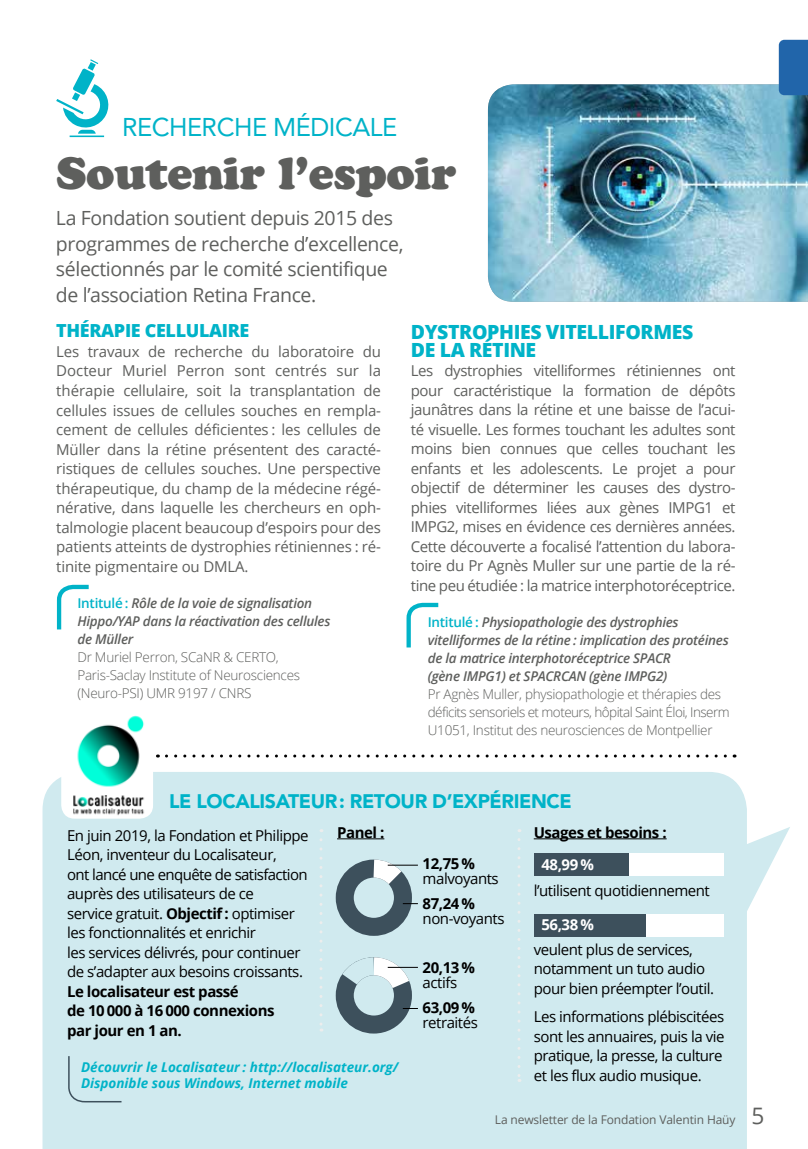
<style>
.page{position:relative;width:808px;height:1149px;background:#fff}
.page>*{position:absolute;margin:0;border:0;box-sizing:border-box;transform-origin:0 0}
.t1{font:45px "Cooper Black Std";letter-spacing:-.01em;color:#5e5f5d}
.t2{font:25.5px "Avenir";letter-spacing:-.02em;color:#00b3c8}
.t3{font:19.5px/25.5px "Open Sans";letter-spacing:-.02em;color:#5e5f5d}
.t4{font:800 19.5px/18px "Open Sans";letter-spacing:-.02em;color:#00b3c8}
.t5{font:900 19.5px "Avenir";letter-spacing:-.02em;color:#00b3c8}
.t6{font:800 18px "Open Sans";letter-spacing:-.02em;color:#00b3c8}
.t7{font:15px/19.5px "Open Sans";letter-spacing:-.02em;color:#5e5f5d;text-align:justify}
.t8{font:15px/19.5px "Open Sans";letter-spacing:-.03em;color:#000}
.t9{font:700 15px/19.5px "Open Sans";letter-spacing:-.03em;color:#000}
.t10{font:700 15px "Open Sans";letter-spacing:-.03em;color:#fff}
.t11{font:italic 600 13.5px/18px "Open Sans";letter-spacing:-.02em;color:#5e5f5d}
.t12{font:300 13.5px/18px "Open Sans";letter-spacing:-.02em;color:#5e5f5d}
.t13{font:italic 700 13.5px/16.2px "Open Sans";color:#00b3c8}
.t14{font:12px "Open Sans";letter-spacing:-.01em;color:#5e5f5d}
.s1{font-style:normal;color:#00b3c8}
.s2{font-weight:700}
.s3{font-size:22.65px}
</style>
<div class="page">
<img style="left:488px;top:84px;width:320px;height:218px">
<div style="left:43px;top:772px;width:704px;height:376px;background:#d0eaef"></div>
<svg style="left:703px;top:792px;width:87px;height:190px"></svg>
<div style="left:67px;top:1054px;width:56px;height:48px;background:#d0eaef"></div>
<hr style="left:534px;top:838px;width:133px;height:1px;background:#000">
<hr style="left:337px;top:838px;width:47px;height:1px;background:#000">
<svg style="left:56px;top:584px;width:33px;height:46px"></svg>
<svg style="left:406px;top:602px;width:33px;height:46px"></svg>
<svg style="left:56px;top:59px;width:53px;height:78px"></svg>
<svg style="left:779px;top:40px;width:29px;height:72px;background:#2b6da7"></svg>
<svg style="left:166px;top:754px;width:569px;height:3px"></svg>
<svg style="left:517px;top:839px;width:3px;height:242px"></svg>
<img style="left:61px;top:715px;width:92px;height:103px">
<svg style="left:319px;top:839px;width:106px;height:203px;background:#aec5cb"></svg>
<div style="left:534px;top:853px;width:189px;height:22px;background:#fff"></div>
<div style="left:534px;top:853px;width:94px;height:22px;background:#3d505c"></div>
<div style="left:534px;top:914px;width:189px;height:22px;background:#fff"></div>
<div style="left:534px;top:914px;width:111px;height:22px;background:#3d505c"></div>
<h2 class="t2" style="left:122px;top:112px;width:277px">RECHERCHE MÉDICALE</h2>
<h1 class="t1" style="left:56px;top:146px;width:402px">Soutenir l’espoir</h1>
<h3 class="t3" style="left:56px;top:205px;width:349px">La Fondation soutient depuis 2015 des programmes de recherche d’excellence, sélectionnés par le comité scientifique de l’association Retina France.</h3>
<p class="t6" style="left:56px;top:317px;width:195px">THÉRAPIE CELLULAIRE</p>
<p class="t7" style="left:56px;top:341px;width:326px">Les travaux de recherche du laboratoire du Docteur Muriel Perron sont centrés sur la thérapie cellulaire, soit la transplantation de cellules issues de cellules souches en rempla&shy;cement de cellules déficientes : les cellules de Müller dans la rétine présentent des caracté&shy;ristiques de cellules souches. Une perspective thérapeutique, du champ de la médecine régé&shy;nérative, dans laquelle les chercheurs en oph&shy;talmologie placent beaucoup d’espoirs pour des patients atteints de dystrophies rétiniennes : ré&shy;tinite pigmentaire ou DMLA.</p>
<p class="t11" style="left:77px;top:593px;width:255px"><span class="s1">Intitulé :</span> Rôle de la voie de signalisation<br>Hippo/YAP dans la réactivation des cellules de Müller</p>
<p class="t12" style="left:77px;top:647px;width:224px">Dr Muriel Perron, SCaNR &amp; CERTO,<br>Paris-Saclay Institute of Neurosciences (Neuro-PSI) UMR 9197 / CNRS</p>
<h3 class="t4" style="left:411px;top:321px;width:284px">DYSTROPHIES VITELLIFORMES<br>DE LA RÉTINE</h3>
<p class="t7" style="left:411px;top:360px;width:326px">Les dystrophies vitelliformes rétiniennes ont pour caractéristique la formation de dépôts jaunâtres dans la rétine et une baisse de l’acui&shy;té visuelle. Les formes touchant les adultes sont moins bien connues que celles touchant les enfants et les adolescents. Le projet a pour objectif de déterminer les causes des dystro&shy;phies vitelliformes liées aux gènes IMPG1 et IMPG2, mises en évidence ces dernières années.<br>Cette découverte a focalisé l’attention du labora&shy;toire du Pr Agnès Muller sur une partie de la ré&shy;tine peu étudiée : la matrice interphotoréceptrice.</p>
<p class="t11" style="left:428px;top:612px;width:303px"><span class="s1">Intitulé :</span> Physiopathologie des dystrophies vitelliformes de la rétine : implication des protéines de la matrice interphotoréceptrice SPACR<br>(gène IMPG1) et SPACRCAN (gène IMPG2)</p>
<p class="t12" style="left:428px;top:684px;width:303px">Pr Agnès Muller, physiopathologie et thérapies des déficits sensoriels et moteurs, hôpital Saint Éloi, Inserm<br>U1051, Institut des neurosciences de Montpellier</p>
<h3 class="t5" style="left:169px;top:789px;width:404px">LE LOCALISATEUR: RETOUR D’EXPÉRIENCE</h3>
<p class="t8" style="left:67px;top:824px;width:243px">En juin 2019, la Fondation et Philippe Léon, inventeur du Localisateur,<br>ont lancé une enquête de satisfaction auprès des utilisateurs de ce<br>service gratuit. <span class="s2">Objectif :</span> optimiser les fonctionnalités et enrichir<br>les services délivrés, pour continuer de s’adapter aux besoins croissants.</p>
<p class="t9" style="left:67px;top:980px;width:209px">Le localisateur est passé<br>de 10 000 à 16 000 connexions par jour en 1 an.</p>
<p class="t9" style="left:337px;top:821px;width:49px">Panel :</p>
<p class="t13" style="left:81px;top:1058px;width:319px">Découvrir le Localisateur : http://localisateur.org/<br>Disponible sous Windows, Internet mobile</p>
<p class="t9" style="left:423px;top:852px;width:54px">12,75 %</p>
<p class="t8" style="left:423px;top:867px;width:78px">malvoyants</p>
<p class="t9" style="left:423px;top:893px;width:54px">87,24 %</p>
<p class="t8" style="left:423px;top:908px;width:83px">non-voyants</p>
<p class="t9" style="left:423px;top:956px;width:54px">20,13 %</p>
<p class="t8" style="left:423px;top:971px;width:36px">actifs</p>
<p class="t9" style="left:423px;top:997px;width:54px">63,09 %</p>
<p class="t8" style="left:423px;top:1012px;width:57px">retraités</p>
<p class="t9" style="left:534px;top:821px;width:134px">Usages et besoins :</p>
<p class="t10" style="left:541px;top:853px;width:54px">48,99 %</p>
<p class="t8" style="left:534px;top:880px;width:178px">l’utilisent quotidiennement</p>
<p class="t10" style="left:541px;top:914px;width:54px">56,38 %</p>
<p class="t8" style="left:534px;top:938px;width:182px">veulent plus de services, notamment un tuto audio pour bien préempter l’outil.</p>
<p class="t8" style="left:534px;top:1006px;width:192px">Les informations plébiscitées sont les annuaires, puis la vie pratique, la presse, la culture et les flux audio musique.</p>
<p class="t14" style="left:495px;top:1111px;width:271px">La newsletter de la Fondation Valentin Haüy <span class="s3">5</span></p>
</div>
